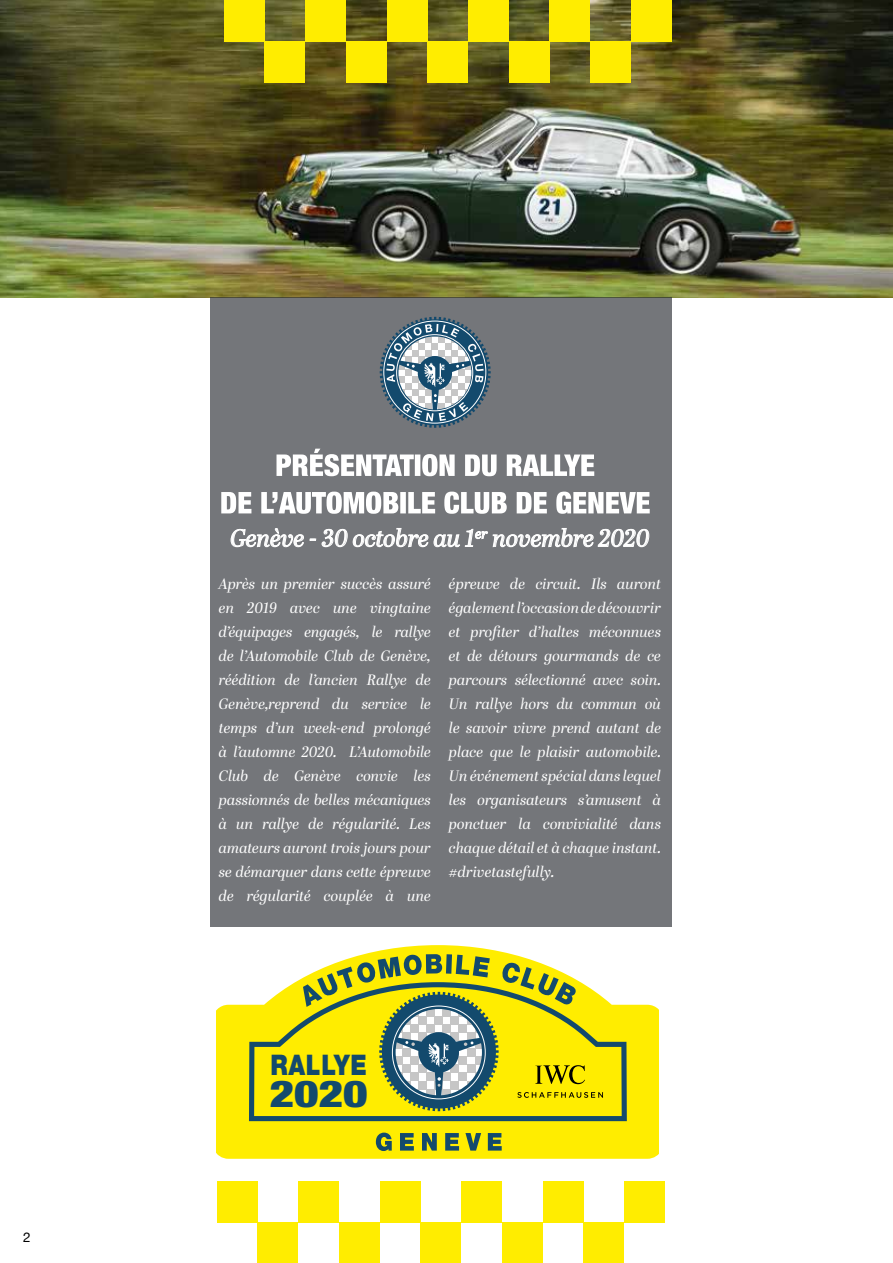
<style>
.page{position:relative;width:893px;height:1263px;background:#fff}
.page>*{position:absolute;margin:0;border:0;box-sizing:border-box;transform-origin:0 0}
.t1{font:900 condensed 37.05px "Helvetica Neue";color:#134a6d;scale:1.27 1}
.t2{font:900 28.35px "Helvetica Neue";letter-spacing:.03em;color:#134a6d;scale:.82 1}
.t3{font:italic 24px "Abril Display";color:#fff}
.t4{font:italic 15px/24px "Abril Display";color:#fff;text-align:justify}
.t5{font:13.5px "Helvetica Neue";color:#000}
</style>
<div class="page">
<img style="left:0;top:0;width:893px;height:298px">
<svg style="left:217px;top:945px;width:442px;height:214px;fill:#ffed00"></svg>
<svg style="left:249px;top:982px;width:378px;height:139px;background:#b9be34"></svg>
<svg style="left:376px;top:1132px;width:16px;height:19px"></svg>
<svg style="left:400px;top:1133px;width:14px;height:17px"></svg>
<svg style="left:422px;top:1133px;width:15px;height:17px"></svg>
<svg style="left:445px;top:1133px;width:14px;height:17px"></svg>
<svg style="left:465px;top:1133px;width:16px;height:17px"></svg>
<svg style="left:488px;top:1133px;width:14px;height:17px"></svg>
<svg style="left:303px;top:954px;width:319px;height:162px;background:#c8c83a"></svg>
<div style="left:624px;top:1181px;width:41px;height:41px;background:#ffed00"></div>
<div style="left:217px;top:1181px;width:41px;height:41px;background:#ffed00"></div>
<div style="left:298px;top:1181px;width:41px;height:41px;background:#ffed00"></div>
<div style="left:380px;top:1181px;width:41px;height:41px;background:#ffed00"></div>
<div style="left:461px;top:1181px;width:41px;height:41px;background:#ffed00"></div>
<div style="left:543px;top:1181px;width:41px;height:41px;background:#ffed00"></div>
<div style="left:224px;top:0;width:40px;height:42px;background:#ffed00"></div>
<div style="left:305px;top:0;width:41px;height:42px;background:#ffed00"></div>
<div style="left:387px;top:0;width:40px;height:42px;background:#ffed00"></div>
<div style="left:468px;top:0;width:41px;height:42px;background:#ffed00"></div>
<div style="left:550px;top:0;width:40px;height:42px;background:#ffed00"></div>
<div style="left:631px;top:0;width:41px;height:42px;background:#ffed00"></div>
<div style="left:264px;top:42px;width:41px;height:41px;background:#ffed00"></div>
<div style="left:346px;top:42px;width:41px;height:41px;background:#ffed00"></div>
<div style="left:427px;top:42px;width:41px;height:41px;background:#ffed00"></div>
<div style="left:509px;top:42px;width:41px;height:41px;background:#ffed00"></div>
<div style="left:590px;top:42px;width:41px;height:41px;background:#ffed00"></div>
<div style="left:258px;top:1222px;width:40px;height:41px;background:#ffed00"></div>
<div style="left:339px;top:1222px;width:41px;height:41px;background:#ffed00"></div>
<div style="left:421px;top:1222px;width:40px;height:41px;background:#ffed00"></div>
<div style="left:502px;top:1222px;width:41px;height:41px;background:#ffed00"></div>
<div style="left:584px;top:1222px;width:40px;height:41px;background:#ffed00"></div>
<div style="left:210px;top:298px;width:462px;height:629px;background:#74767a"></div>
<svg style="left:221px;top:492px;width:429px;height:22px"></svg>
<svg style="left:276px;top:449px;width:318px;height:27px"></svg>
<svg style="left:380px;top:317px;width:111px;height:111px"></svg>
<svg style="left:231px;top:528px;width:73px;height:19px"></svg>
<svg style="left:322px;top:529px;width:25px;height:18px"></svg>
<svg style="left:353px;top:528px;width:75px;height:19px"></svg>
<svg style="left:434px;top:528px;width:215px;height:19px"></svg>
<p class="t5" style="left:23px;top:1228px;width:9px">2</p>
<h3 class="t3" style="left:230px;top:521px;width:421px">Genève - 30 octobre au 1<sup>er</sup> novembre 2020</h3>
<p class="t4" style="left:219px;top:572px;width:214px">Après un premier succès assuré en 2019 avec une vingtaine d’équipages engagés, le rallye de l’Automobile Club de Genève, réédition de l’ancien Rallye de Genève,reprend du service le temps d’un week-end prolongé à l’automne 2020. L’Automobile Club de Genève convie les passionnés de belles mécaniques à un rallye de régularité. Les amateurs auront trois jours pour se démarquer dans cette épreuve de régularité couplée à une</p>
<p class="t4" style="left:449px;top:572px;width:214px">épreuve de circuit. Ils auront également l’occasion de découvrir et profiter d’haltes méconnues et de détours gourmands de ce parcours sélectionné avec soin.<br>Un rallye hors du commun où le savoir vivre prend autant de place que le plaisir automobile.<br>Un événement spécial dans lequel les organisateurs s’amusent à ponctuer la convivialité dans chaque détail et à chaque instant. #drivetastefully.</p>
<h2 class="t2" style="left:270px;top:1047px;width:119px">RALLYE</h2>
<h1 class="t1" style="left:270px;top:1071px;width:79px">2020</h1>
</div>
